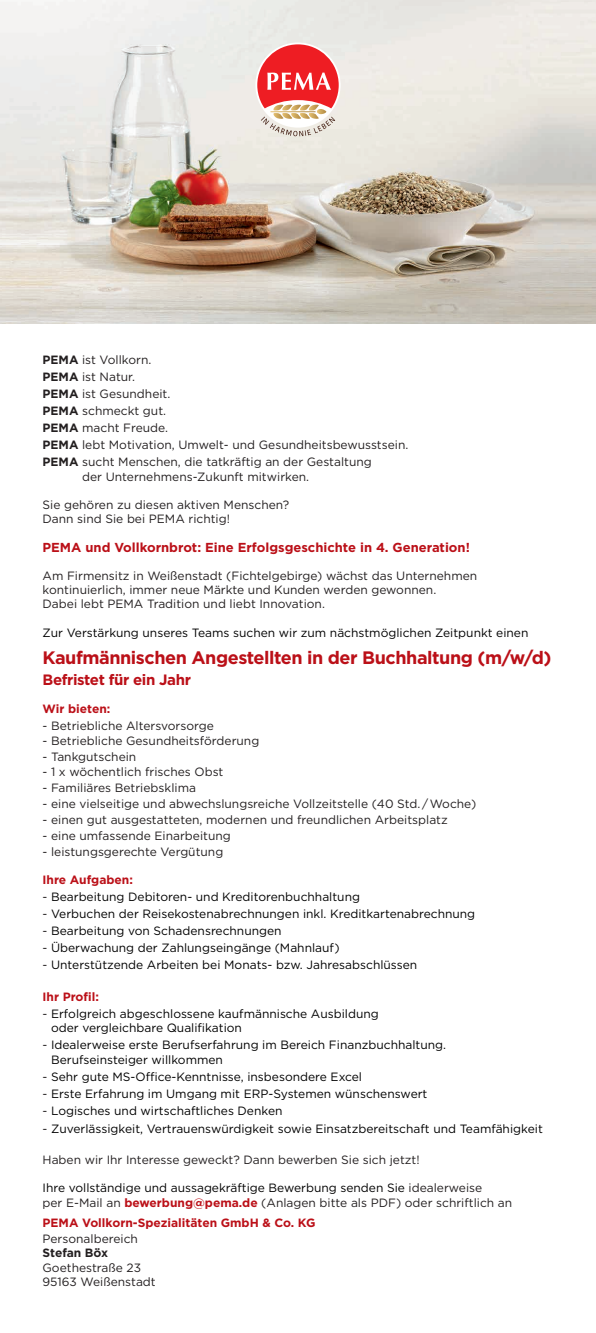
<style>
.page{position:relative;width:596px;height:1333px;background:#fff}
.page>*{position:absolute;margin:0;border:0;box-sizing:border-box;transform-origin:0 0}
.t1{font:700 18px "Gotham";letter-spacing:-.025em;color:#bb1018}
.t2{font:700 15px "Gotham";letter-spacing:-.025em;color:#bb1018}
.t3{font:700 13px "Gotham";color:#bb1018}
.t4{font:12px/17px "Gotham";color:#231f20}
.t5{font:12px/14.4px "Gotham";color:#000}
.t6{font:700 12px "Gotham";color:#bb1018}
.t7{font:700 12px "Gotham";letter-spacing:-.005em;color:#231f20}
.s1{font-weight:700}
.s2{color:#231f20}
.s3{color:#000}
.s4{font-weight:700;color:#bb1018}
</style>
<div class="page">
<img style="left:0;top:0;width:595px;height:323px">
<svg style="left:257px;top:44px;width:81px;height:92px"></svg>
<p class="t4" style="left:43px;top:351px;width:367px"><span class="s1">PEMA</span> ist Vollkorn.<br><span class="s1">PEMA</span> ist Natur.<br><span class="s1">PEMA</span> ist Gesundheit.<br><span class="s1">PEMA</span> schmeckt gut.<br><span class="s1">PEMA</span> macht Freude.<br><span class="s1">PEMA</span> lebt Motivation, Umwelt- und Gesundheitsbewusstsein.<br><span class="s1">PEMA</span> sucht Menschen, die tatkräftig an der Gestaltung</p>
<p class="t4" style="left:82px;top:467px;width:228px">der Unternehmens-Zukunft mitwirken.</p>
<p class="t4" style="left:43px;top:497px;width:248px;line-height:14.2px">Sie gehören zu diesen aktiven Menschen?<br>Dann sind Sie bei PEMA richtig!</p>
<p class="t3" style="left:43px;top:538px;width:428px">PEMA und Vollkornbrot: Eine Erfolgsgeschichte in 4. Generation!</p>
<p class="t4" style="left:43px;top:568px;width:436px;line-height:14.2px">Am Firmensitz in Weißenstadt (Fichtelgebirge) wächst das Unternehmen kontinuierlich, immer neue Märkte und Kunden werden gewonnen.<br>Dabei lebt PEMA Tradition und liebt Innovation.</p>
<p class="t5" style="left:43px;top:625px;width:487px">Zur Verstärkung unseres Teams suchen wir zum nächstmöglichen Zeitpunkt einen</p>
<h1 class="t1" style="left:43px;top:646px;width:510px">Kaufmännischen Angestellten in der Buchhaltung (m/w/d)</h1>
<p class="t2" style="left:43px;top:670px;width:150px">Befristet für ein Jahr</p>
<p class="t6" style="left:43px;top:700px;width:69px">Wir bieten:</p>
<p class="t4" style="left:43px;top:716px;width:173px">- Betriebliche Altersvorsorge</p>
<p class="t4" style="left:43px;top:732px;width:218px">- Betriebliche Gesundheitsförderung</p>
<p class="t4" style="left:43px;top:747px;width:95px">- Tankgutschein</p>
<p class="t4" style="left:43px;top:763px;width:182px">- 1 x wöchentlich frisches Obst</p>
<p class="t4" style="left:43px;top:779px;width:155px">- Familiäres Betriebsklima</p>
<p class="t4" style="left:43px;top:795px;width:435px">- eine vielseitige und abwechslungsreiche Vollzeitstelle (40 Std. / Woche)</p>
<p class="t4" style="left:43px;top:811px;width:406px">- einen gut ausgestatteten, modernen und freundlichen Arbeitsplatz</p>
<p class="t4" style="left:43px;top:826px;width:190px">- eine umfassende Einarbeitung</p>
<p class="t4" style="left:43px;top:842px;width:182px">- leistungsgerechte Vergütung</p>
<p class="t6" style="left:43px;top:872px;width:92px">Ihre Aufgaben:</p>
<p class="t5" style="left:43px;top:889px;width:319px"><span class="s2">-</span> Bearbeitung Debitoren- und Kreditorenbuchhaltung</p>
<p class="t5" style="left:43px;top:906px;width:434px"><span class="s2">-</span> Verbuchen der Reisekostenabrechnungen inkl. Kreditkartenabrechnung</p>
<p class="t5" style="left:43px;top:923px;width:240px"><span class="s2">-</span> Bearbeitung von Schadensrechnungen</p>
<p class="t5" style="left:43px;top:940px;width:298px"><span class="s2">-</span> Überwachung der Zahlungseingänge (Mahnlauf)</p>
<p class="t5" style="left:43px;top:957px;width:376px"><span class="s2">-</span> Unterstützende Arbeiten bei Monats- bzw. Jahresabschlüssen</p>
<p class="t6" style="left:43px;top:988px;width:58px">Ihr Profil:</p>
<p class="t5" style="left:51px;top:1006px;width:329px;text-indent:-8px"><span class="s2">-</span> Erfolgreich abgeschlossene kaufmännische Ausbildung oder vergleichbare Qualifikation</p>
<p class="t5" style="left:51px;top:1037px;width:396px;text-indent:-8px"><span class="s2">-</span> Idealerweise erste Berufserfahrung im Bereich Finanzbuchhaltung.<br>Berufseinsteiger willkommen</p>
<p class="t5" style="left:43px;top:1069px;width:321px"><span class="s2">-</span> Sehr gute MS-Office-Kenntnisse, insbesondere Excel</p>
<p class="t5" style="left:43px;top:1086px;width:386px"><span class="s2">-</span> Erste Erfahrung im Umgang mit ERP-Systemen wünschenswert</p>
<p class="t5" style="left:43px;top:1103px;width:241px"><span class="s2">-</span> Logisches und wirtschaftliches Denken</p>
<p class="t5" style="left:43px;top:1120px;width:501px"><span class="s2">-</span> Zuverlässigkeit, Vertrauenswürdigkeit sowie Einsatzbereitschaft und Teamfähigkeit</p>
<p class="t4" style="left:43px;top:1150px;width:378px">Haben wir Ihr Interesse geweckt? Dann bewerben Sie sich jetzt!</p>
<p class="t4" style="left:43px;top:1180px;width:471px;line-height:14.4px"><span class="s3">Ihre vollständige und aussagekräftige Bewerbung senden Sie</span> idealerweise<br>per E-Mail an <span class="s4">bewerbung@pema.de</span> (Anlagen bitte als PDF) oder schriftlich an</p>
<p class="t6" style="left:43px;top:1214px;width:274px">PEMA Vollkorn-Spezialitäten GmbH &amp; Co. KG</p>
<p class="t4" style="left:43px;top:1229px;width:97px">Personalbereich</p>
<p class="t7" style="left:43px;top:1244px;width:67px">Stefan Böx</p>
<p class="t4" style="left:43px;top:1259px;width:115px;line-height:14.4px">Goethestraße 23<br>95163 Weißenstadt</p>
</div>
